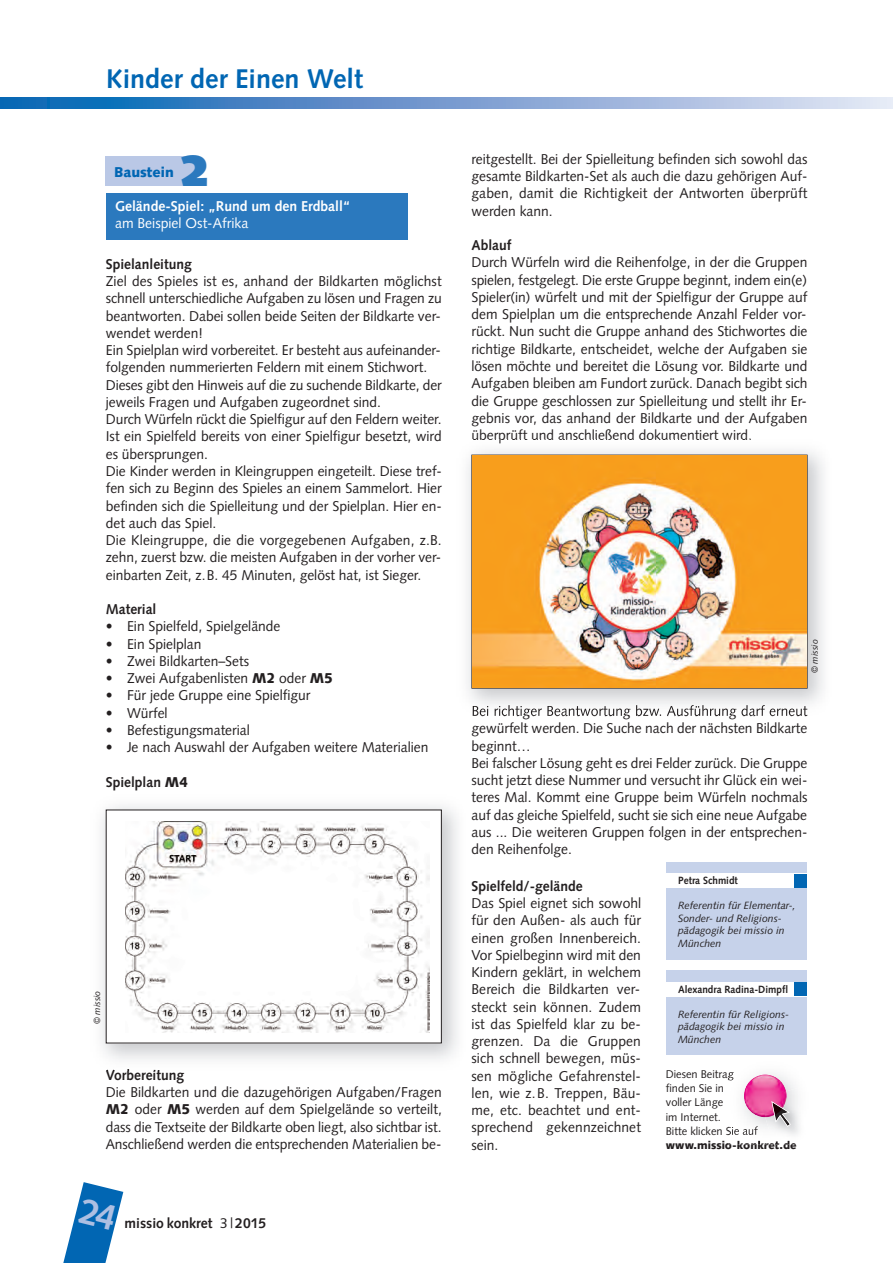
<style>
.page{position:relative;width:893px;height:1263px;background:#fff}
.page>*{position:absolute;margin:0;border:0;box-sizing:border-box;transform-origin:0 0}
.t1{font:900 43.5px "Syntax";color:#2b79be}
.t2{font:700 27px "Syntax";color:#0166b3}
.t3{font:14.25px/17.2px "Syntax";color:#231f20;text-align:justify}
.t4{font:700 14.25px "Syntax";color:#231f20}
.t5{font:700 14.25px "Syntax";color:#fff}
.t6{font:14.25px "Syntax";color:#fff}
.t7{font:900 14.25px "Syntax";color:#0166b3}
.t8{font:11.25px/14.2px "Syntax";color:#231f20}
.t9{font:900 11.25px "Syntax";color:#231f20}
.t10{font:italic 10.5px/12.6px "Syntax";color:#231f20}
.t11{font:700 10.5px "Syntax";color:#231f20;scale:.95 1}
.t12{font:italic 9px "Syntax";color:#231f20}
.s1{font-weight:900}
.s2{font-weight:400}
</style>
<div class="page">
<svg style="left:0;top:98px;width:892px;height:10px;background:#739fd1"></svg>
<div style="left:106px;top:194px;width:302px;height:46px;background:#2b79be"></div>
<div style="left:106px;top:156px;width:91px;height:30px;background:#bac8e6"></div>
<img style="left:101px;top:805px;width:357px;height:255px">
<div style="left:106px;top:810px;width:335px;height:233px;background:#fff"></div>
<img style="left:126px;top:821px;width:303px;height:211px">
<img style="left:467px;top:443px;width:357px;height:273px">
<img style="left:473px;top:705px;width:94px;height:11px">
<img style="left:472px;top:455px;width:335px;height:233px">
<div style="left:667px;top:862px;width:140px;height:97px;background:#c6d2ea"></div>
<div style="left:667px;top:874px;width:140px;height:13px;background:#fff"></div>
<div style="left:794px;top:874px;width:13px;height:13px;background:#0166b3"></div>
<div style="left:666px;top:970px;width:141px;height:85px;background:#c6d2ea"></div>
<div style="left:666px;top:982px;width:141px;height:14px;background:#fff"></div>
<div style="left:794px;top:982px;width:13px;height:14px;background:#0166b3"></div>
<img style="left:729px;top:1074px;width:64px;height:61px">
<img style="left:744px;top:1075px;width:1px;height:42px">
<img style="left:765px;top:1087px;width:34px;height:58px">
<svg style="left:745px;top:1075px;width:46px;height:52px"></svg>
<img style="left:771px;top:1101px;width:20px;height:26px">
<svg style="left:729px;top:1072px;width:5px;height:8px"></svg>
<img style="left:729px;top:1126px;width:22px;height:9px">
<img style="left:729px;top:1140px;width:60px;height:5px">
<svg style="left:63px;top:1182px;width:60px;height:81px"></svg>
<h2 class="t2" style="left:106px;top:68px;width:258px">Kinder der Einen Welt</h2>
<p class="t7" style="left:114px;top:166px;width:61px">Baustein</p>
<h1 class="t1" style="left:180px;top:153px;width:31px">2</h1>
<p class="t5" style="left:115px;top:200px;width:237px">Gelände-Spiel: „Rund um den Erdball“</p>
<p class="t6" style="left:115px;top:217px;width:135px">am Beispiel Ost-Afrika</p>
<p class="t4" style="left:106px;top:258px;width:87px">Spielanleitung</p>
<p class="t3" style="left:106px;top:274px;width:338px;text-align:left">Ziel des Spieles ist es, anhand der Bildkarten möglichst schnell unterschiedliche Aufgaben zu lösen und Fragen zu beantworten. Dabei sollen beide Seiten der Bildkarte ver&shy;wendet werden!<br>Ein Spielplan wird vorbereitet. Er besteht aus aufeinander&shy;folgenden nummerierten Feldern mit einem Stichwort.<br>Dieses gibt den Hinweis auf die zu suchende Bildkarte, der jeweils Fragen und Aufgaben zugeordnet sind.<br>Durch Würfeln rückt die Spielfigur auf den Feldern weiter.<br>Ist ein Spielfeld bereits von einer Spielfigur besetzt, wird es übersprungen.<br>Die Kinder werden in Kleingruppen eingeteilt. Diese tref&shy;fen sich zu Beginn des Spieles an einem Sammelort. Hier befinden sich die Spielleitung und der Spielplan. Hier en&shy;det auch das Spiel.<br>Die Kleingruppe, die die vorgegebenen Aufgaben, z.B. zehn, zuerst bzw. die meisten Aufgaben in der vorher ver&shy;einbarten Zeit, z.B. 45 Minuten, gelöst hat, ist Sieger.</p>
<p class="t4" style="left:106px;top:603px;width:52px">Material</p>
<p class="t3" style="left:106px;top:619px;width:176px">• Ein Spielfeld, Spielgelände</p>
<p class="t3" style="left:106px;top:636px;width:97px">• Ein Spielplan</p>
<p class="t3" style="left:106px;top:653px;width:145px">• Zwei Bildkarten–Sets</p>
<p class="t3" style="left:106px;top:671px;width:229px">• Zwei Aufgabenlisten <span class="s1">M2</span> oder <span class="s1">M5</span></p>
<p class="t3" style="left:106px;top:688px;width:206px">• Für jede Gruppe eine Spielfigur</p>
<p class="t3" style="left:106px;top:705px;width:63px">• Würfel</p>
<p class="t3" style="left:106px;top:722px;width:146px">• Befestigungsmaterial</p>
<p class="t3" style="left:106px;top:740px;width:324px">• Je nach Auswahl der Aufgaben weitere Materialien</p>
<p class="t4" style="left:106px;top:776px;width:84px">Spielplan <span class="s1">M4</span></p>
<p class="t12" style="left:94px;top:1024px;width:35px;rotate:-90deg">© missio</p>
<p class="t4" style="left:106px;top:1069px;width:80px">Vorbereitung</p>
<p class="t3" style="left:106px;top:1085px;width:338px">Die Bildkarten und die dazugehörigen Aufgaben/Fragen <span class="s1">M2</span> oder <span class="s1">M5</span> werden auf dem Spielgelände so verteilt, dass die Textseite der Bildkarte oben liegt, also sichtbar ist.<br>Anschließend werden die entsprechenden Materialien be-</p>
<p class="t4" style="left:125px;top:1218px;width:143px">missio konkret <span class="s2">3 |</span> 2015</p>
<p class="t3" style="left:471px;top:152px;width:337px">reitgestellt. Bei der Spielleitung befinden sich sowohl das gesamte Bildkarten-Set als auch die dazu gehörigen Auf&shy;gaben, damit die Richtigkeit der Antworten überprüft werden kann.</p>
<p class="t4" style="left:471px;top:239px;width:41px">Ablauf</p>
<p class="t3" style="left:471px;top:255px;width:338px">Durch Würfeln wird die Reihenfolge, in der die Gruppen spielen, festgelegt. Die erste Gruppe beginnt, indem ein(e)<br>Spieler(in) würfelt und mit der Spielfigur der Gruppe auf dem Spielplan um die entsprechende Anzahl Felder vor&shy;rückt. Nun sucht die Gruppe anhand des Stichwortes die richtige Bildkarte, entscheidet, welche der Aufgaben sie lösen möchte und bereitet die Lösung vor. Bildkarte und Aufgaben bleiben am Fundort zurück. Danach begibt sich die Gruppe geschlossen zur Spielleitung und stellt ihr Er&shy;gebnis vor, das anhand der Bildkarte und der Aufgaben überprüft und anschließend dokumentiert wird.</p>
<p class="t12" style="left:811px;top:673px;width:35px;rotate:-90deg">© missio</p>
<p class="t3" style="left:471px;top:721px;width:338px;text-align:left">gewürfelt werden. Die Suche nach der nächsten Bildkarte beginnt…<br>Bei falscher Lösung geht es drei Felder zurück. Die Gruppe sucht jetzt diese Nummer und versucht ihr Glück ein wei&shy;teres Mal. Kommt eine Gruppe beim Würfeln nochmals auf das gleiche Spielfeld, sucht sie sich eine neue Aufgabe aus ... Die weiteren Gruppen folgen in der entsprechen&shy;den Reihenfolge.</p>
<p class="t4" style="left:471px;top:880px;width:113px">Spielfeld/-gelände</p>
<p class="t3" style="left:471px;top:896px;width:171px">Das Spiel eignet sich sowohl für den Außen- als auch für einen großen Innenbereich.<br>Vor Spielbeginn wird mit den Kindern geklärt, in welchem Bereich die Bildkarten ver&shy;steckt sein können. Zudem ist das Spielfeld klar zu be&shy;grenzen. Da die Gruppen sich schnell bewegen, müs&shy;sen mögliche Gefahrenstel&shy;len, wie z.B. Treppen, Bäu&shy;me, etc. beachtet und ent&shy;sprechend gekennzeichnet sein.</p>
<p class="t11" style="left:678px;top:876px;width:64px">Petra Schmidt</p>
<p class="t10" style="left:678px;top:900px;width:119px">Referentin für Elementar-,<br>Sonder- und Religions&shy;pädagogik bei missio in<br>München</p>
<p class="t11" style="left:678px;top:985px;width:117px">Alexandra Radina-Dimpfl</p>
<p class="t10" style="left:678px;top:1009px;width:113px">Referentin für Religions&shy;pädagogik bei missio in<br>München</p>
<p class="t8" style="left:666px;top:1068px;width:93px">Diesen Beitrag finden Sie in<br>voller Länge<br>im Internet.<br>Bitte klicken Sie auf</p>
<p class="t9" style="left:666px;top:1140px;width:132px">www.missio-konkret.de</p>
</div>
